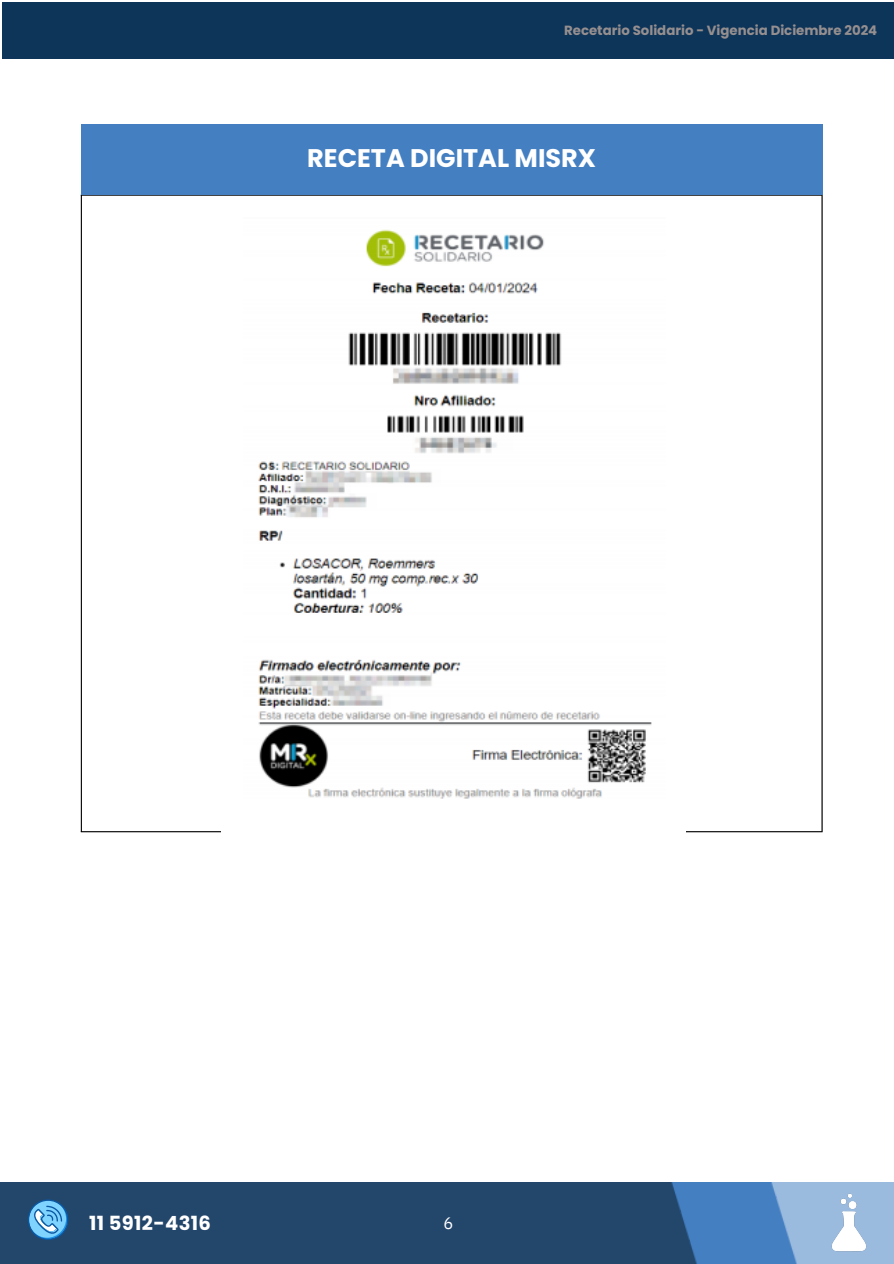
<style>
.page{position:relative;width:894px;height:1264px;background:#fff}
.page>*{position:absolute;margin:0;border:0;box-sizing:border-box;transform-origin:0 0}
.t1{font:700 25.5px "Poppins";color:#fff}
.t2{font:700 19.5px "Poppins";letter-spacing:.02em;color:#fff}
.t3{font:16.5px "IBM Plex Sans";color:#fff}
.t4{font:700 13.35px "Poppins";color:#968f8f}
</style>
<div class="page">
<img style="left:699px;top:1182px;width:101px;height:81px">
<div style="left:0;top:1182px;width:699px;height:81px;background:#23466b"></div>
<img style="left:813px;top:1190px;width:70px;height:67px">
<svg style="left:28px;top:1199px;width:40px;height:40px;background:#599dcc"></svg>
<div style="left:2px;top:3px;width:891px;height:56px;background:#0d3459"></div>
<hr style="left:81px;top:196px;width:1px;height:635px;background:#000">
<hr style="left:821px;top:196px;width:1px;height:635px;background:#000">
<hr style="left:81px;top:194px;width:741px;height:2px;background:#000">
<hr style="left:81px;top:831px;width:741px;height:1px;background:#000">
<div style="left:81px;top:123px;width:741px;height:71px;background:#437fc1"></div>
<img style="left:222px;top:229px;width:463px;height:603px">
<p class="t4" style="left:564px;top:21px;width:314px">Recetario Solidario - Vigencia Diciembre 2024</p>
<p class="t1" style="left:307px;top:141px;width:290px">RECETA DIGITAL MISRX</p>
<p class="t2" style="left:89px;top:1209px;width:123px">11 5912-4316</p>
<h1 class="t3" style="left:443px;top:1211px;width:11px">6</h1>
</div>
